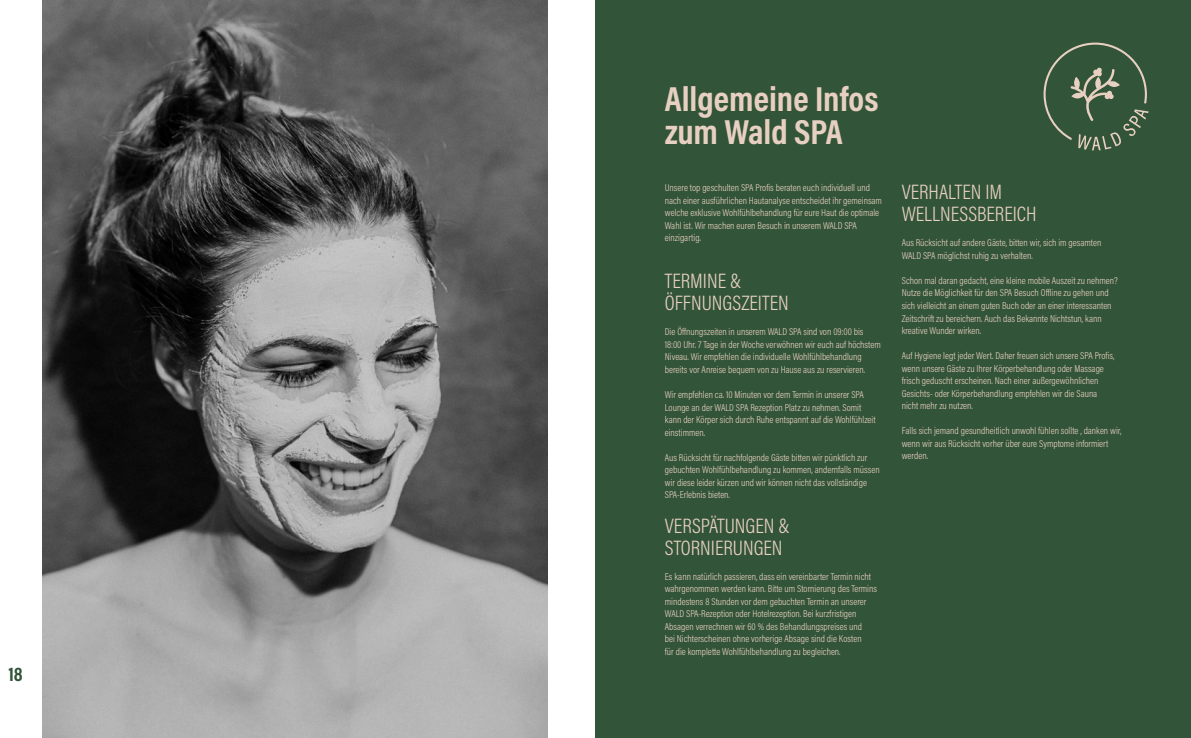
<style>
.page{position:relative;width:1191px;height:738px;background:#fff}
.page>*{position:absolute;margin:0;border:0;box-sizing:border-box;transform-origin:0 0}
.t1{font:700 35px/33px "Acumin Pro Cond";color:#e7d0c1}
.t2{font:300 21px/22px "Acumin Pro Cond";color:#e7d0c1}
.t3{font:700 20px "Acumin Pro Cond";color:#325438}
.t4{font:300 10px/12.5px "Acumin Pro Cond";color:#e7d0c1}
</style>
<div class="page">
<div style="left:595px;top:0;width:596px;height:737px;background:#325438"></div>
<svg style="left:1043px;top:43px;width:105px;height:107px"></svg>
<img style="left:43px;top:0;width:504px;height:737px">
<h3 class="t3" style="left:9px;top:660px;width:16px">18</h3>
<h1 class="t1" style="left:665px;top:81px;width:215px">Allgemeine Infos zum Wald SPA</h1>
<p class="t4" style="left:665px;top:181px;width:219px">Unsere top geschulten SPA Profis beraten euch individuell und nach einer ausführlichen Hautanalyse entscheidet ihr gemeinsam welche exklusive Wohlfühlbehandlung für eure Haut die optimale Wahl ist. Wir machen euren Besuch in unserem WALD SPA einzigartig.</p>
<h2 class="t2" style="left:665px;top:269px;width:125px">TERMINE &amp;<br>ÖFFNUNGSZEITEN</h2>
<p class="t4" style="left:665px;top:325px;width:217px">Die Öffnungszeiten in unserem WALD SPA sind von 09:00 bis 18:00 Uhr. 7 Tage in der Woche verwöhnen wir euch auf höchstem Niveau. Wir empfehlen die individuelle Wohlfühlbehandlung bereits vor Anreise bequem von zu Hause aus zu reservieren.</p>
<p class="t4" style="left:665px;top:388px;width:212px">Wir empfehlen ca. 10 Minuten vor dem Termin in unserer SPA Lounge an der WALD SPA Rezeption Platz zu nehmen. Somit kann der Körper sich durch Ruhe entspannt auf die Wohlfühlzeit einstimmen.</p>
<p class="t4" style="left:665px;top:450px;width:216px">Aus Rücksicht für nachfolgende Gäste bitten wir pünktlich zur gebuchten Wohlfühlbehandlung zu kommen, andernfalls müssen wir diese leider kürzen und wir können nicht das vollständige SPA-Erlebnis bieten.</p>
<h2 class="t2" style="left:665px;top:513px;width:126px">VERSPÄTUNGEN &amp;<br>STORNIERUNGEN</h2>
<p class="t4" style="left:665px;top:569px;width:214px">Es kann natürlich passieren, dass ein vereinbarter Termin nicht wahrgenommen werden kann. Bitte um Stornierung des Termins mindestens 8 Stunden vor dem gebuchten Termin an unserer WALD SPA-Rezeption oder Hotelrezeption. Bei kurzfristigen Absagen verrechnen wir 60 % des Behandlungspreises und<br>bei Nichterscheinen ohne vorherige Absage sind die Kosten<br>für die komplette Wohlfühlbehandlung zu begleichen.</p>
<h2 class="t2" style="left:901px;top:181px;width:136px">VERHALTEN IM<br>WELLNESSBEREICH</h2>
<p class="t4" style="left:901px;top:236px;width:201px">Aus Rücksicht auf andere Gäste, bitten wir, sich im gesamten<br>WALD SPA möglichst ruhig zu verhalten.</p>
<p class="t4" style="left:901px;top:274px;width:217px">Schon mal daran gedacht, eine kleine mobile Auszeit zu nehmen?<br>Nutze die Möglichkeit für den SPA Besuch Offline zu gehen und sich vielleicht an einem guten Buch oder an einer interessanten Zeitschrift zu bereichern. Auch das Bekannte Nichtstun, kann kreative Wunder wirken.</p>
<p class="t4" style="left:901px;top:349px;width:214px">Auf Hygiene legt jeder Wert. Daher freuen sich unsere SPA Profis, wenn unsere Gäste zu Ihrer Körperbehandlung oder Massage frisch geduscht erscheinen. Nach einer außergewöhnlichen Gesichts- oder Körperbehandlung empfehlen wir die Sauna nicht mehr zu nutzen.</p>
<p class="t4" style="left:901px;top:424px;width:221px">Falls sich jemand gesundheitlich unwohl fühlen sollte , danken wir, wenn wir aus Rücksicht vorher über eure Symptome informiert werden.</p>
</div>
